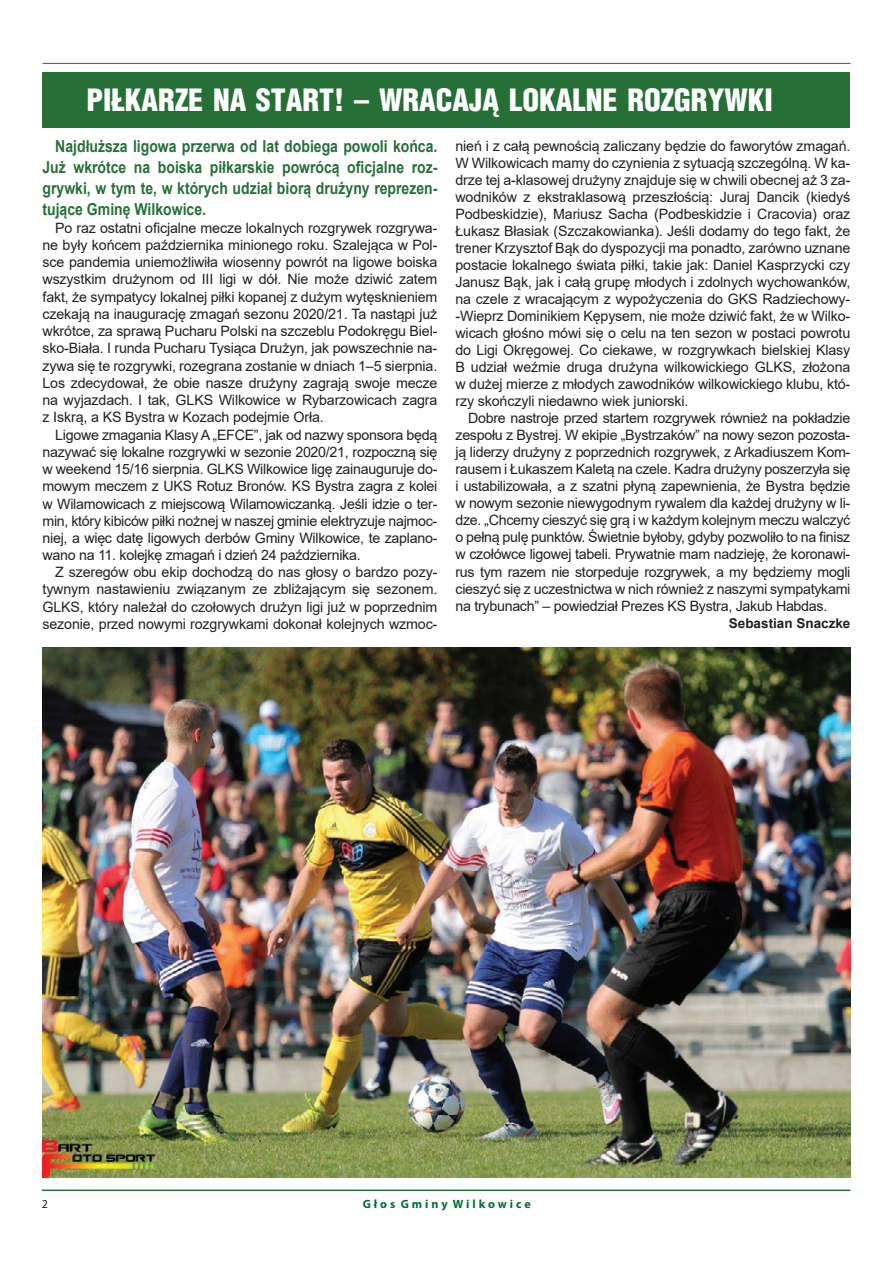
<style>
.page{position:relative;width:893px;height:1263px;background:#fff}
.page>*{position:absolute;margin:0;border:0;box-sizing:border-box;transform-origin:0 0}
.t1{font:900 30px "Switzerland Cond";color:#fff}
.t2{font:700 16.5px/21px "Arial";color:#267038;text-align:justify;scale:.85 1}
.t3{font:14.25px/17.1px "Arial";letter-spacing:-.01em;color:#231f20;text-align:justify}
.t4{font:700 13.5px "Arial";color:#231f20}
.t5{font:700 12px "Myriad Pro";color:#006d37}
.t6{font:12px "Myriad Pro";color:#231f20}
</style>
<div class="page">
<hr style="left:42px;top:1189px;width:808px;height:2px;background:#267038">
<hr style="left:43px;top:63px;width:807px;height:1px;background:#267038">
<div style="left:43px;top:72px;width:807px;height:56px;background:#267038"></div>
<img style="left:43px;top:648px;width:807px;height:530px">
<h1 class="t1" style="left:87px;top:81px;width:688px">PIŁKARZE NA START! – WRACAJĄ LOKALNE ROZGRYWKI</h1>
<p class="t2" style="left:43px;top:136px;width:466px;text-indent:13px">Najdłuższa ligowa przerwa od lat dobiega powoli końca.<br>Już wkrótce na boiska piłkarskie powrócą oficjalne roz&shy;grywki, w tym te, w których udział biorą drużyny reprezen&shy;tujące Gminę Wilkowice.</p>
<p class="t3" style="left:43px;top:219px;width:396px;text-indent:13px">Po raz ostatni oficjalne mecze lokalnych rozgrywek rozgrywa&shy;ne były końcem października minionego roku. Szalejąca w Pol&shy;sce pandemia uniemożliwiła wiosenny powrót na ligowe boiska wszystkim drużynom od III ligi w dół. Nie może dziwić zatem fakt, że sympatycy lokalnej piłki kopanej z dużym wytęsknieniem czekają na inaugurację zmagań sezonu 2020/21. Ta nastąpi już wkrótce, za sprawą Pucharu Polski na szczeblu Podokręgu Biel&shy;sko-Biała. I runda Pucharu Tysiąca Drużyn, jak powszechnie na&shy;zywa się te rozgrywki, rozegrana zostanie w dniach 1–5 sierpnia.<br>Los zdecydował, że obie nasze drużyny zagrają swoje mecze na wyjazdach. I tak, GLKS Wilkowice w Rybarzowicach zagra z Iskrą, a KS Bystra w Kozach podejmie Orła.</p>
<p class="t3" style="left:43px;top:426px;width:396px;text-indent:13px">Ligowe zmagania Klasy A „EFCE”, jak od nazwy sponsora będą nazywać się lokalne rozgrywki w sezonie 2020/21, rozpoczną się w weekend 15/16 sierpnia. GLKS Wilkowice ligę zainauguruje do&shy;mowym meczem z UKS Rotuz Bronów. KS Bystra zagra z kolei w Wilamowicach z miejscową Wilamowiczanką. Jeśli idzie o ter&shy;min, który kibiców piłki nożnej w naszej gminie elektryzuje najmoc&shy;niej, a więc datę ligowych derbów Gminy Wilkowice, te zaplano&shy;wano na 11. kolejkę zmagań i dzień 24 października.</p>
<p class="t3" style="left:43px;top:564px;width:396px;text-indent:13px">Z szeregów obu ekip dochodzą do nas głosy o bardzo pozy&shy;tywnym nastawieniu związanym ze zbliżającym się sezonem.<br>GLKS, który należał do czołowych drużyn ligi już w poprzednim sezonie, przed nowymi rozgrywkami dokonał kolejnych wzmoc-</p>
<p class="t3" style="left:455px;top:137px;width:396px">nień i z całą pewnością zaliczany będzie do faworytów zmagań.<br>W Wilkowicach mamy do czynienia z sytuacją szczególną. W ka&shy;drze tej a-klasowej drużyny znajduje się w chwili obecnej aż 3 za&shy;wodników z ekstraklasową przeszłością: Juraj Dancik (kiedyś Podbeskidzie), Mariusz Sacha (Podbeskidzie i Cracovia) oraz Łukasz Błasiak (Szczakowianka). Jeśli dodamy do tego fakt, że trener Krzysztof Bąk do dyspozycji ma ponadto, zarówno uznane postacie lokalnego świata piłki, takie jak: Daniel Kasprzycki czy Janusz Bąk, jak i całą grupę młodych i zdolnych wychowanków, na czele z wracającym z wypożyczenia do GKS Radziechowy--Wieprz Dominikiem Kępysem, nie może dziwić fakt, że w Wilko&shy;wicach głośno mówi się o celu na ten sezon w postaci powrotu do Ligi Okręgowej. Co ciekawe, w rozgrywkach bielskiej Klasy B udział weźmie druga drużyna wilkowickiego GLKS, złożona w dużej mierze z młodych zawodników wilkowickiego klubu, któ&shy;rzy skończyli niedawno wiek juniorski.</p>
<p class="t3" style="left:455px;top:410px;width:396px;text-indent:13px">Dobre nastroje przed startem rozgrywek również na pokładzie zespołu z Bystrej. W ekipie „Bystrzaków” na nowy sezon pozosta&shy;ją liderzy drużyny z poprzednich rozgrywek, z Arkadiuszem Kom&shy;rausem i Łukaszem Kaletą na czele. Kadra drużyny poszerzyła się i ustabilizowała, a z szatni płyną zapewnienia, że Bystra będzie w nowym sezonie niewygodnym rywalem dla każdej drużyny w li&shy;dze. „Chcemy cieszyć się grą i w każdym kolejnym meczu walczyć o pełną pulę punktów. Świetnie byłoby, gdyby pozwoliło to na finisz w czołówce ligowej tabeli. Prywatnie mam nadzieję, że koronawi&shy;rus tym razem nie storpeduje rozgrywek, a my będziemy mogli cieszyć się z uczestnictwa w nich również z naszymi sympatykami na trybunach” – powiedział Prezes KS Bystra, Jakub Habdas.</p>
<p class="t4" style="left:729px;top:614px;width:123px">Sebastian Snaczke</p>
<p class="t6" style="left:42px;top:1196px;width:8px">2</p>
<p class="t5" style="left:363px;top:1196px;width:169px">G ł o s G m i n y W i l k o w i c e</p>
</div>
